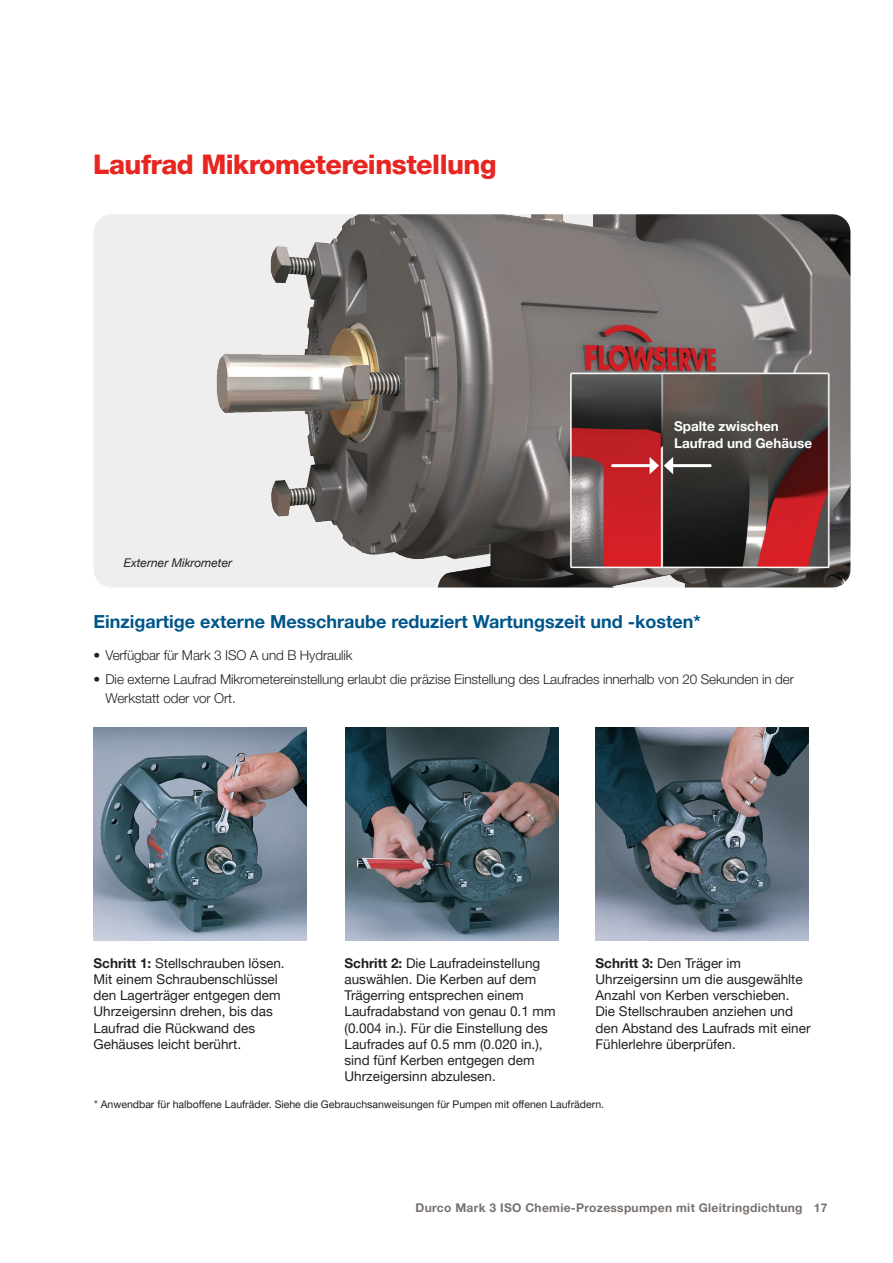
<style>
.page{position:relative;width:893px;height:1263px;background:#fff}
.page>*{position:absolute;margin:0;border:0;box-sizing:border-box;transform-origin:0 0}
.Headline_Level_1__re{font:800 27px "Helvetica Neue LT Pro";letter-spacing:-.02em;color:#e72621}
.Subhead_Level_1__blu{font:700 18px "Helvetica Neue LT Pro";color:#00568a}
.Chart_Body{font:13.5px/16.2px "Helvetica Neue LT Pro";color:#231f20}
.t1{font:300 13.5px/19.5px "Helvetica Neue LT Pro";letter-spacing:-.01em;color:#231f20}
.Body_copy{font:700 13.5px/16.2px "Helvetica Neue LT Pro";color:#fff}
.t2{font:700 12px "Helvetica Neue LT Pro";letter-spacing:.025em;color:#79716c}
.t3{font:italic 12px "Helvetica Neue";color:#231f20}
.Footnote{font:10.5px "Helvetica Neue LT Pro";color:#231f20}
.s1{font-weight:700}
</style>
<div class="page">
<img style="left:93px;top:727px;width:214px;height:213px">
<img style="left:345px;top:727px;width:213px;height:213px">
<img style="left:595px;top:727px;width:213px;height:213px">
<div style="left:94px;top:214px;width:756px;height:373px;background:#efeeee;border-radius:18px"></div>
<img style="left:216px;top:214px;width:634px;height:373px">
<hr style="left:613px;top:464px;width:39px;height:3px;background:#fff">
<hr style="left:670px;top:464px;width:40px;height:3px;background:#fff">
<svg style="left:650px;top:457px;width:23px;height:17px"></svg>
<p class="Headline_Level_1__re" style="left:93px;top:148px;width:405px">Laufrad Mikrometereinstellung</p>
<p class="t3" style="left:124px;top:554px;width:110px">Externer Mikrometer</p>
<p class="Body_copy" style="left:674px;top:418px;width:140px">Spalte zwischen<br>Laufrad und Gehäuse</p>
<p class="Subhead_Level_1__blu" style="left:94px;top:610px;width:609px">Einzigartige externe Messchraube reduziert Wartungszeit und -kosten*</p>
<p class="t1" style="left:94px;top:645px;width:261px">• Verfügbar für Mark 3 ISO A und B Hydraulik</p>
<p class="t1" style="left:106px;top:669px;width:690px;text-indent:-12px">• Die externe Laufrad Mikrometereinstellung erlaubt die präzise Einstellung des Laufrades innerhalb von 20 Sekunden in der<br>Werkstatt oder vor Ort.</p>
<p class="Chart_Body" style="left:94px;top:954px;width:193px"><span class="s1">Schritt 1:</span> Stellschrauben lösen.<br>Mit einem Schraubenschlüssel den Lagerträger entgegen dem<br>Uhrzeigersinn drehen, bis das<br>Laufrad die Rückwand des<br>Gehäuses leicht berührt.</p>
<p class="Chart_Body" style="left:344px;top:954px;width:213px"><span class="s1">Schritt 2:</span> Die Laufradeinstellung auswählen. Die Kerben auf dem<br>Trägerring entsprechen einem<br>Laufradabstand von genau 0.1 mm (0.004 in.). Für die Einstellung des<br>Laufrades auf 0.5 mm (0.020 in.), sind fünf Kerben entgegen dem<br>Uhrzeigersinn abzulesen.</p>
<p class="Chart_Body" style="left:595px;top:954px;width:217px"><span class="s1">Schritt 3:</span> Den Träger im<br>Uhrzeigersinn um die ausgewählte<br>Anzahl von Kerben verschieben.<br>Die Stellschrauben anziehen und den Abstand des Laufrads mit einer<br>Fühlerlehre überprüfen.</p>
<p class="Footnote" style="left:94px;top:1097px;width:511px">* Anwendbar für halboffene Laufräder. Siehe die Gebrauchsanweisungen für Pumpen mit offenen Laufrädern.</p>
<p class="t2" style="left:416px;top:1201px;width:413px">Durco Mark 3 ISO Chemie-Prozesspumpen mit Gleitringdichtung 17</p>
</div>
